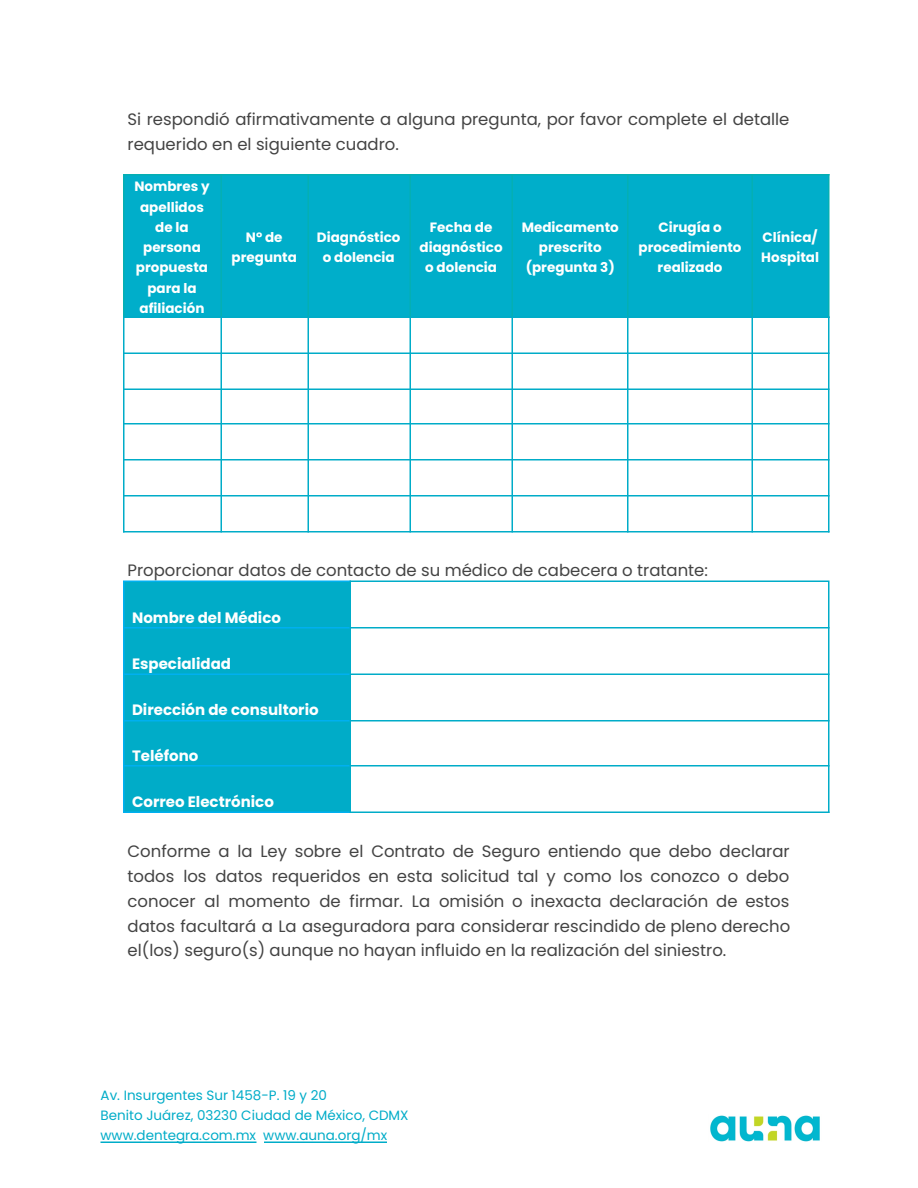
<style>
.page{position:relative;width:918px;height:1188px;background:#fff}
.page>*{position:absolute;margin:0;border:0;box-sizing:border-box;transform-origin:0 0}
.t1{font:16.5px/24.8px "Poppins";color:#434343}
.t2{font:700 15px "Poppins";color:#fff}
.t3{font:700 13.5px/20.2px "Poppins";color:#fff;text-align:center}
.t4{font:13.5px/20.2px "Poppins";color:#00acc8}
</style>
<div class="page">
<img style="left:710px;top:1115px;width:110px;height:26px">
<div style="left:123px;top:175px;width:98px;height:143px;background:#00aeca"></div>
<div style="left:221px;top:175px;width:87px;height:143px;background:#00aeca"></div>
<div style="left:308px;top:175px;width:102px;height:143px;background:#00aeca"></div>
<div style="left:410px;top:175px;width:102px;height:143px;background:#00aeca"></div>
<div style="left:512px;top:175px;width:116px;height:143px;background:#00aeca"></div>
<div style="left:628px;top:175px;width:124px;height:143px;background:#00aeca"></div>
<div style="left:752px;top:175px;width:76px;height:143px;background:#00aeca"></div>
<div style="left:123px;top:582px;width:227px;height:46px;background:#00acc8"></div>
<div style="left:123px;top:628px;width:227px;height:46px;background:#00acc8"></div>
<div style="left:123px;top:674px;width:227px;height:46px;background:#00acc8"></div>
<div style="left:123px;top:720px;width:227px;height:46px;background:#00acc8"></div>
<div style="left:123px;top:766px;width:227px;height:47px;background:#00acc8"></div>
<hr style="left:101px;top:1141px;width:156px;height:2px;background:#00acc8">
<hr style="left:264px;top:1141px;width:123px;height:2px;background:#00acc8">
<hr style="left:123px;top:174px;width:2px;height:144px;background:#05afb3">
<hr style="left:123px;top:317px;width:2px;height:216px;background:#00acc8">
<hr style="left:221px;top:174px;width:1px;height:144px;background:#05afb3">
<hr style="left:221px;top:317px;width:1px;height:216px;background:#00acc8">
<hr style="left:308px;top:174px;width:1px;height:144px;background:#05afb3">
<hr style="left:308px;top:317px;width:1px;height:216px;background:#00acc8">
<hr style="left:409px;top:174px;width:2px;height:144px;background:#05afb3">
<hr style="left:409px;top:317px;width:2px;height:216px;background:#00acc8">
<hr style="left:511px;top:174px;width:2px;height:144px;background:#05afb3">
<hr style="left:511px;top:317px;width:2px;height:216px;background:#00acc8">
<hr style="left:627px;top:174px;width:2px;height:144px;background:#05afb3">
<hr style="left:627px;top:317px;width:2px;height:216px;background:#00acc8">
<hr style="left:751px;top:174px;width:2px;height:144px;background:#05afb3">
<hr style="left:751px;top:317px;width:2px;height:216px;background:#00acc8">
<hr style="left:828px;top:174px;width:2px;height:144px;background:#05afb3">
<hr style="left:828px;top:317px;width:2px;height:216px;background:#00acc8">
<hr style="left:123px;top:174px;width:707px;height:2px;background:#05afb3">
<hr style="left:123px;top:353px;width:707px;height:1px;background:#00acc8">
<hr style="left:123px;top:389px;width:707px;height:1px;background:#00acc8">
<hr style="left:123px;top:423px;width:707px;height:2px;background:#00acc8">
<hr style="left:123px;top:459px;width:707px;height:2px;background:#00acc8">
<hr style="left:123px;top:495px;width:707px;height:2px;background:#00acc8">
<hr style="left:123px;top:531px;width:707px;height:2px;background:#00acc8">
<hr style="left:123px;top:582px;width:2px;height:231px;background:#00b0f0">
<hr style="left:350px;top:582px;width:1px;height:231px;background:#00acc8">
<hr style="left:828px;top:582px;width:2px;height:231px;background:#00acc8">
<hr style="left:123px;top:581px;width:228px;height:1px;background:#00b0f0">
<hr style="left:350px;top:581px;width:480px;height:1px;background:#00acc8">
<hr style="left:123px;top:627px;width:228px;height:2px;background:#00b0f0">
<hr style="left:350px;top:627px;width:480px;height:2px;background:#00acc8">
<hr style="left:123px;top:674px;width:228px;height:1px;background:#00b0f0">
<hr style="left:350px;top:674px;width:480px;height:1px;background:#00acc8">
<hr style="left:123px;top:720px;width:228px;height:2px;background:#00b0f0">
<hr style="left:350px;top:720px;width:480px;height:2px;background:#00acc8">
<hr style="left:123px;top:765px;width:228px;height:2px;background:#00b0f0">
<hr style="left:350px;top:765px;width:480px;height:2px;background:#00acc8">
<hr style="left:123px;top:812px;width:228px;height:1px;background:#00b0f0">
<hr style="left:350px;top:812px;width:480px;height:1px;background:#00acc8">
<p class="t1" style="left:128px;top:107px;width:663px">Si respondió afirmativamente a alguna pregunta, por favor complete el detalle requerido en el siguiente cuadro.</p>
<p class="t3" style="left:134px;top:177px;width:77px">Nombres y apellidos de la persona propuesta para la afiliación</p>
<p class="t3" style="left:232px;top:227px;width:67px">N° de pregunta</p>
<p class="t3" style="left:317px;top:227px;width:85px">Diagnóstico o dolencia</p>
<p class="t3" style="left:420px;top:217px;width:84px">Fecha de diagnóstico o dolencia</p>
<p class="t3" style="left:522px;top:217px;width:98px">Medicamento prescrito (pregunta 3)</p>
<p class="t3" style="left:639px;top:217px;width:104px">Cirugía o procedimiento realizado</p>
<p class="t3" style="left:761px;top:227px;width:59px;text-align:left">Clínica/<br>Hospital</p>
<p class="t1" style="left:128px;top:558px;width:582px">Proporcionar datos de contacto de su médico de cabecera o tratante:</p>
<p class="t2" style="left:132px;top:607px;width:150px">Nombre del Médico</p>
<p class="t2" style="left:132px;top:653px;width:100px">Especialidad</p>
<p class="t2" style="left:132px;top:699px;width:188px">Dirección de consultorio</p>
<p class="t2" style="left:132px;top:745px;width:68px">Teléfono</p>
<p class="t2" style="left:132px;top:792px;width:143px">Correo Electrónico</p>
<p class="t1" style="left:128px;top:839px;width:664px;text-align:justify">Conforme a la Ley sobre el Contrato de Seguro entiendo que debo declarar todos los datos requeridos en esta solicitud tal y como los conozco o debo conocer al momento de firmar. La omisión o inexacta declaración de estos datos facultará a La aseguradora para considerar rescindido de pleno derecho el(los) seguro(s) aunque no hayan influido en la realización del siniestro.</p>
<p class="t4" style="left:101px;top:1085px;width:310px">Av. Insurgentes Sur 1458-P. 19 y 20<br>Benito Juárez, 03230 Ciudad de México, CDMX www.dentegra.com.mx www.auna.org/mx</p>
</div>
